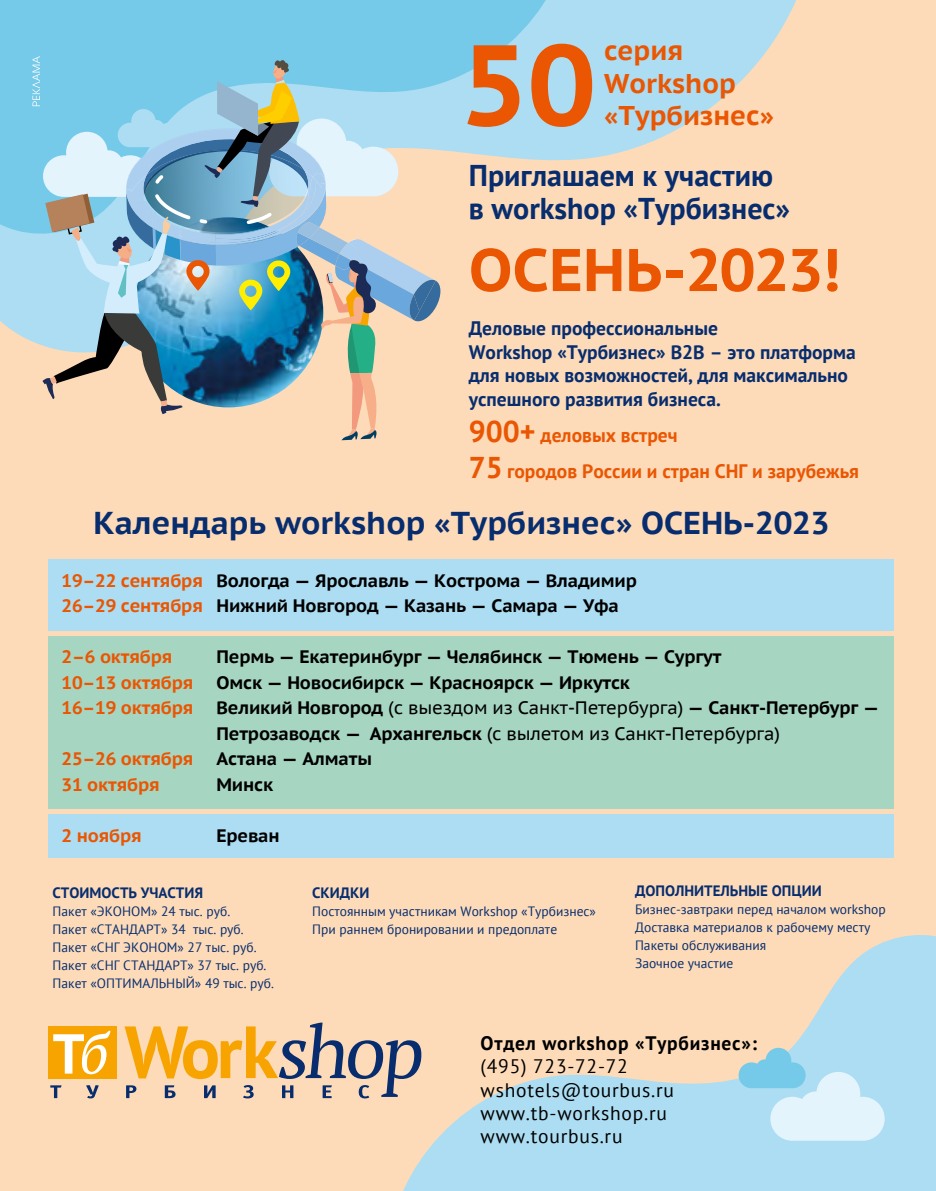
<style>
.page{position:relative;width:936px;height:1191px;background:#fff}
.page>*{position:absolute;margin:0;border:0;box-sizing:border-box;transform-origin:0 0}
.t1{font:700 114.3px "PT Sans Caption";color:#ea5602}
.t2{font:700 60px "PT Sans Caption";color:#ea5602}
.t3{font:700 31.5px "PT Sans Caption";color:#072d6e}
.t4{font:700 30px/33px "PT Sans";color:#072d6e}
.t5{font:700 27px/32.4px "PT Sans Caption";color:#ea5602}
.t6{font:700 19.5px/23.4px "PT Sans";color:#072d6e}
.t7{font:19.5px/23.4px "PT Sans";letter-spacing:.04em;color:#000}
.t8{font:700 19.5px/36px "PT Sans";color:#ea5602}
.t9{font:700 19.5px "PT Sans";letter-spacing:.04em;color:#000}
.t10{font:700 18px/25.5px "PT Sans Caption";letter-spacing:-.01em;color:#000}
.t11{font:700 18px "PT Sans Caption";letter-spacing:-.01em;color:#ea5602}
.t12{font:700 15px "PT Sans";color:#072d6e}
.t13{font:13.5px/18px "PT Sans";color:#072d6e}
.s1{font-size:30px}
.s2{color:#ea5602}
.s3{font-weight:400}
</style>
<div class="page">
<div style="left:0;top:0;width:935px;height:1191px;background:#fddbb9"></div>
<svg style="left:0;top:0;width:796px;height:342px"></svg>
<svg style="left:0;top:0;width:574px;height:238px;fill:#75cae9"></svg>
<svg style="left:50px;top:1085px;width:12px;height:13px"></svg>
<svg style="left:86px;top:1085px;width:13px;height:13px"></svg>
<svg style="left:124px;top:1022px;width:264px;height:76px"></svg>
<div style="left:48px;top:1026px;width:68px;height:52px;background:#f7a400"></div>
<svg style="left:53px;top:1030px;width:57px;height:44px"></svg>
<div style="left:48px;top:559px;width:845px;height:72px;background:#acddf2"></div>
<div style="left:48px;top:636px;width:845px;height:173px;background:#a6d5c2"></div>
<svg style="left:388px;top:935px;width:547px;height:256px"></svg>
<svg style="left:738px;top:1047px;width:146px;height:93px;background:#bde3f2"></svg>
<div style="left:48px;top:814px;width:845px;height:43px;background:#acddf2"></div>
<svg style="left:32px;top:56px;width:410px;height:384px"></svg>
<h1 class="t1" style="left:460px;top:9px;width:137px">50</h1>
<h3 class="t5" style="left:604px;top:34px;width:171px">серия<br>Workshop «Турбизнес»</h3>
<h3 class="t4" style="left:469px;top:158px;width:323px">Приглашаем к участию в workshop «Турбизнес»</h3>
<h2 class="t2" style="left:469px;top:230px;width:373px">ОСЕНЬ-2023!</h2>
<p class="t6" style="left:469px;top:316px;width:388px">Деловые профессиональные<br>Workshop «Турбизнес» B2B – это платформа для новых возможностей, для максимально успешного развития бизнеса.</p>
<p class="t8" style="left:469px;top:416px;width:392px"><span class="s1">900+</span> деловых встреч<br><span class="s1">75</span> городов России и стран СНГ и зарубежья</p>
<h3 class="t3" style="left:94px;top:502px;width:737px">Календарь workshop «Турбизнес» ОСЕНЬ-2023</h3>
<p class="t10" style="left:62px;top:567px;width:577px"><span class="s2">19–22 сентября</span> Вологда — Ярославль — Кострома — Владимир<br><span class="s2">26–29 сентября</span> Нижний Новгород — Казань — Самара — Уфа</p>
<p class="t11" style="left:62px;top:645px;width:112px">2–6 октября</p>
<p class="t10" style="left:216px;top:643px;width:506px">Пермь — Екатеринбург — Челябинск — Тюмень — Сургут</p>
<p class="t11" style="left:62px;top:670px;width:133px">10–13 октября</p>
<p class="t10" style="left:216px;top:669px;width:415px">Омск — Новосибирск — Красноярск — Иркутск</p>
<p class="t11" style="left:62px;top:696px;width:133px">16–19 октября</p>
<p class="t10" style="left:216px;top:694px;width:664px">Великий Новгород <span class="s3">(с выездом из Санкт-Петербурга)</span> — Санкт-Петербург —<br>Петрозаводск — Архангельск <span class="s3">(с вылетом из Санкт-Петербурга)</span></p>
<p class="t11" style="left:62px;top:747px;width:133px">25–26 октября</p>
<p class="t10" style="left:216px;top:746px;width:157px">Астана — Алматы</p>
<p class="t11" style="left:62px;top:772px;width:100px">31 октября</p>
<p class="t10" style="left:216px;top:771px;width:58px">Минск</p>
<p class="t11" style="left:62px;top:823px;width:82px">2 ноября</p>
<p class="t10" style="left:216px;top:822px;width:65px">Ереван</p>
<p class="t12" style="left:53px;top:882px;width:152px">СТОИМОСТЬ УЧАСТИЯ</p>
<p class="t13" style="left:53px;top:902px;width:223px">Пакет «ЭКОНОМ» 24 тыс. руб.<br>Пакет «СТАНДАРТ» 34 тыс. руб.<br>Пакет «СНГ ЭКОНОМ» 27 тыс. руб.<br>Пакет «СНГ СТАНДАРТ» 37 тыс. руб.<br>Пакет «ОПТИМАЛЬНЫЙ» 49 тыс. руб.</p>
<p class="t12" style="left:312px;top:882px;width:59px">СКИДКИ</p>
<p class="t13" style="left:312px;top:902px;width:285px">Постоянным участникам Workshop «Турбизнес»<br>При раннем бронировании и предоплате</p>
<p class="t12" style="left:635px;top:880px;width:188px">ДОПОЛНИТЕЛЬНЫЕ ОПЦИИ</p>
<p class="t13" style="left:635px;top:899px;width:252px">Бизнес-завтраки перед началом workshop<br>Доставка материалов к рабочему месту<br>Пакеты обслуживания<br>Заочное участие</p>
<p class="t9" style="left:480px;top:1030px;width:278px">Отдел workshop «Турбизнес»:</p>
<p class="t7" style="left:480px;top:1054px;width:195px">(495) 723-72-72 wshotels@tourbus.ru www.tb-workshop.ru www.tourbus.ru</p>
</div>
